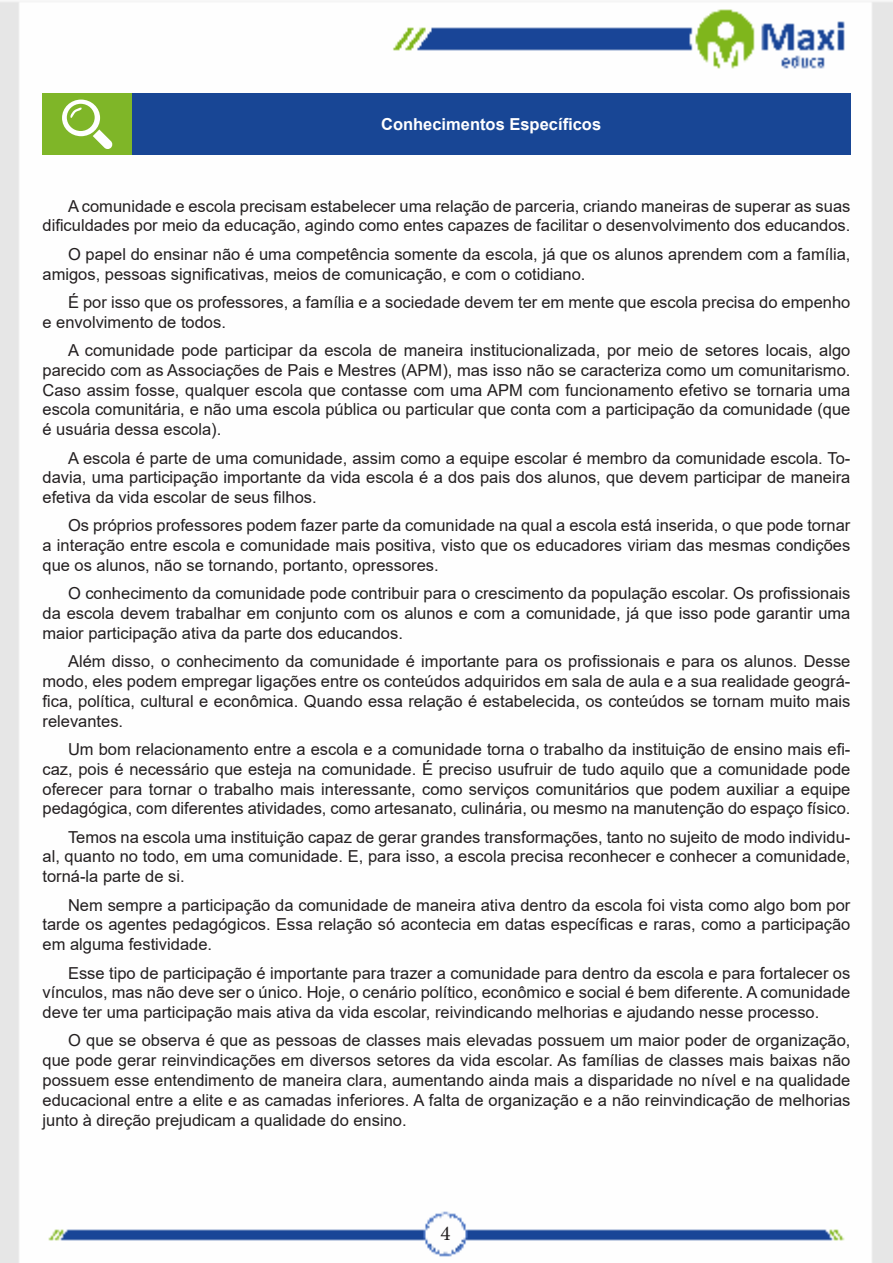
<style>
.page{position:relative;width:893px;height:1263px;background:#fff}
.page>*{position:absolute;margin:0;border:0;box-sizing:border-box;transform-origin:0 0}
.t1{font:21px "Minion Pro";color:#231f20}
.TEXTO_BASE{font:16.5px/19.8px "Arial";color:#231f20;text-align:justify}
.Titulo_de_Caixa{font:700 16.5px "Arial";color:#fff}
</style>
<div class="page">
<img style="left:0;top:1px;width:893px;height:1262px">
<div style="left:43px;top:94px;width:89px;height:61px;background:#7fb628"></div>
<div style="left:132px;top:94px;width:718px;height:61px;background:#184695"></div>
<svg style="left:62px;top:100px;width:51px;height:49px"></svg>
<p class="Titulo_de_Caixa" style="left:381px;top:113px;width:222px">Conhecimentos Específicos</p>
<p class="TEXTO_BASE" style="left:43px;top:196px;width:809px;text-align:right">A comunidade e escola precisam estabelecer uma relação de parceria, criando maneiras de superar as suas dificuldades por meio da educação, agindo como entes capazes de facilitar o desenvolvimento dos educandos.</p>
<p class="TEXTO_BASE" style="left:43px;top:244px;width:809px;text-indent:26px">O papel do ensinar não é uma competência somente da escola, já que os alunos aprendem com a família, amigos, pessoas significativas, meios de comunicação, e com o cotidiano.</p>
<p class="TEXTO_BASE" style="left:43px;top:292px;width:809px;text-indent:26px">É por isso que os professores, a família e a sociedade devem ter em mente que escola precisa do empenho e envolvimento de todos.</p>
<p class="TEXTO_BASE" style="left:43px;top:340px;width:809px;text-indent:26px">A comunidade pode participar da escola de maneira institucionalizada, por meio de setores locais, algo parecido com as Associações de Pais e Mestres (APM), mas isso não se caracteriza como um comunitarismo.<br>Caso assim fosse, qualquer escola que contasse com uma APM com funcionamento efetivo se tornaria uma escola comunitária, e não uma escola pública ou particular que conta com a participação da comunidade (que é usuária dessa escola).</p>
<p class="TEXTO_BASE" style="left:43px;top:448px;width:809px;text-indent:26px">A escola é parte de uma comunidade, assim como a equipe escolar é membro da comunidade escola. To&shy;davia, uma participação importante da vida escola é a dos pais dos alunos, que devem participar de maneira efetiva da vida escolar de seus filhos.</p>
<p class="TEXTO_BASE" style="left:43px;top:516px;width:809px;text-indent:26px">Os próprios professores podem fazer parte da comunidade na qual a escola está inserida, o que pode tornar a interação entre escola e comunidade mais positiva, visto que os educadores viriam das mesmas condições que os alunos, não se tornando, portanto, opressores.</p>
<p class="TEXTO_BASE" style="left:43px;top:583px;width:809px;text-indent:26px">O conhecimento da comunidade pode contribuir para o crescimento da população escolar. Os profissionais da escola devem trabalhar em conjunto com os alunos e com a comunidade, já que isso pode garantir uma maior participação ativa da parte dos educandos.</p>
<p class="TEXTO_BASE" style="left:43px;top:651px;width:809px;text-indent:26px">Além disso, o conhecimento da comunidade é importante para os profissionais e para os alunos. Desse modo, eles podem empregar ligações entre os conteúdos adquiridos em sala de aula e a sua realidade geográ&shy;fica, política, cultural e econômica. Quando essa relação é estabelecida, os conteúdos se tornam muito mais relevantes.</p>
<p class="TEXTO_BASE" style="left:43px;top:739px;width:809px;text-indent:26px">Um bom relacionamento entre a escola e a comunidade torna o trabalho da instituição de ensino mais efi&shy;caz, pois é necessário que esteja na comunidade. É preciso usufruir de tudo aquilo que a comunidade pode oferecer para tornar o trabalho mais interessante, como serviços comunitários que podem auxiliar a equipe pedagógica, com diferentes atividades, como artesanato, culinária, ou mesmo na manutenção do espaço físico.</p>
<p class="TEXTO_BASE" style="left:43px;top:827px;width:809px;text-indent:26px">Temos na escola uma instituição capaz de gerar grandes transformações, tanto no sujeito de modo individu&shy;al, quanto no todo, em uma comunidade. E, para isso, a escola precisa reconhecer e conhecer a comunidade, torná-la parte de si.</p>
<p class="TEXTO_BASE" style="left:43px;top:895px;width:809px;text-indent:26px">Nem sempre a participação da comunidade de maneira ativa dentro da escola foi vista como algo bom por tarde os agentes pedagógicos. Essa relação só acontecia em datas específicas e raras, como a participação em alguma festividade.</p>
<p class="TEXTO_BASE" style="left:43px;top:963px;width:809px;text-indent:26px">Esse tipo de participação é importante para trazer a comunidade para dentro da escola e para fortalecer os vínculos, mas não deve ser o único. Hoje, o cenário político, econômico e social é bem diferente. A comunidade deve ter uma participação mais ativa da vida escolar, reivindicando melhorias e ajudando nesse processo.</p>
<p class="TEXTO_BASE" style="left:43px;top:1030px;width:809px;text-indent:26px">O que se observa é que as pessoas de classes mais elevadas possuem um maior poder de organização, que pode gerar reinvindicações em diversos setores da vida escolar. As famílias de classes mais baixas não possuem esse entendimento de maneira clara, aumentando ainda mais a disparidade no nível e na qualidade educacional entre a elite e as camadas inferiores. A falta de organização e a não reinvindicação de melhorias junto à direção prejudicam a qualidade do ensino.</p>
<p class="t1" style="left:440px;top:1219px;width:12px">4</p>
</div>
